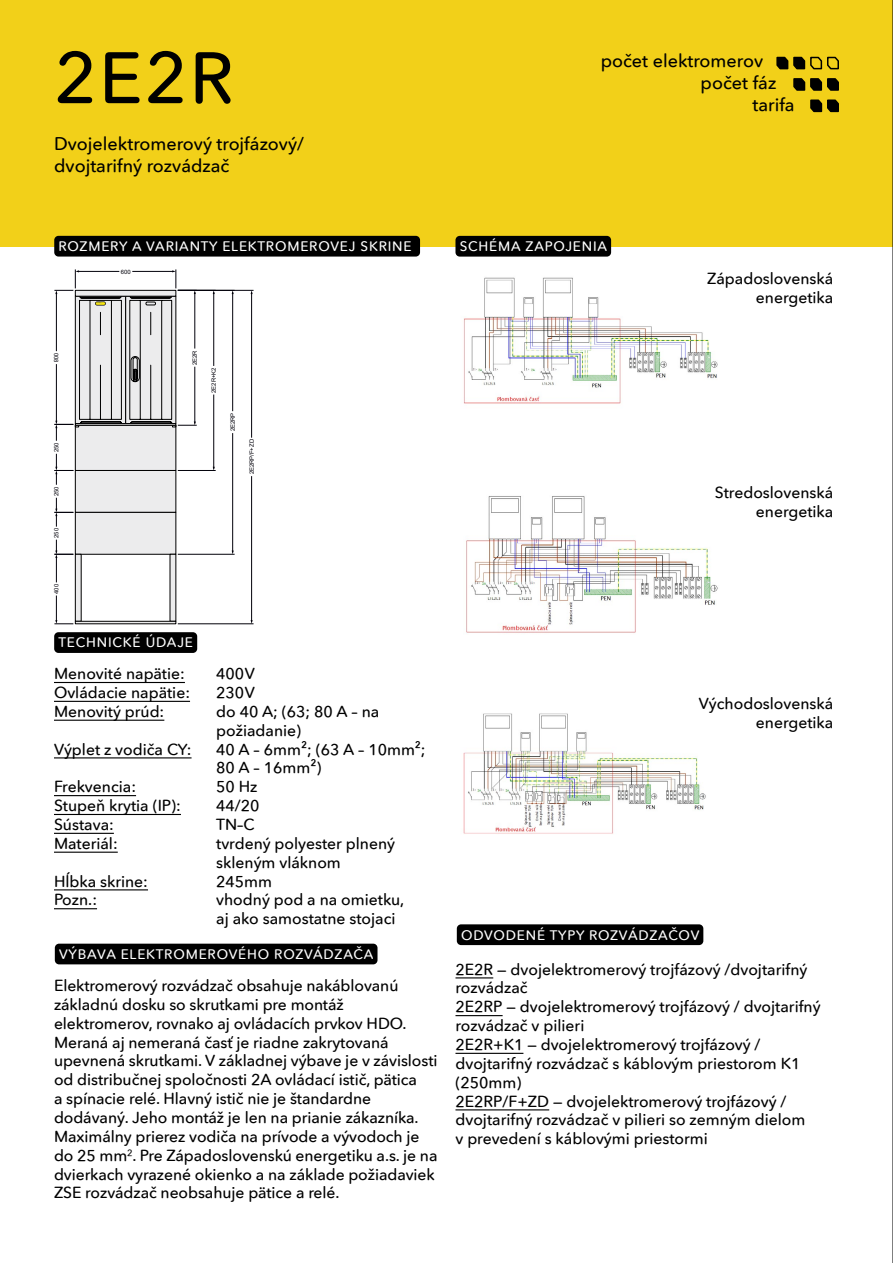
<style>
.page{position:relative;width:893px;height:1263px;background:#fff}
.page>*{position:absolute;margin:0;border:0;box-sizing:border-box;transform-origin:0 0}
.t1{font:500 72px "Avenir Next Rounded Pro";color:#000}
.t2{font:500 18px/21.6px "Avenir Next Rounded Pro";color:#000}
.t3{font:500 15.75px/18.9px "Avenir Next Rounded Pro";color:#000}
.t4{font:500 13.5px "Avenir Next Rounded Pro";letter-spacing:.06em;color:#fff}
.t5{font:5.85px "Arial";color:#02010a}
</style>
<div class="page">
<div style="left:0;top:0;width:893px;height:247px;background:#f2d019"></div>
<div style="left:54px;top:632px;width:143px;height:21px;background:#000;border-radius:4px"></div>
<div style="left:55px;top:944px;width:322px;height:20px;background:#000;border-radius:4px"></div>
<div style="left:457px;top:924px;width:246px;height:21px;background:#000;border-radius:4px"></div>
<div style="left:54px;top:236px;width:366px;height:21px;background:#000;border-radius:4px"></div>
<div style="left:455px;top:236px;width:156px;height:21px;background:#000;border-radius:4px"></div>
<hr style="left:892px;top:0;width:1px;height:1263px;background:#000">
<hr style="left:455px;top:977px;width:38px;height:1px;background:#000">
<hr style="left:455px;top:1015px;width:48px;height:1px;background:#000">
<hr style="left:455px;top:1053px;width:68px;height:1px;background:#000">
<hr style="left:455px;top:1109px;width:94px;height:1px;background:#000">
<hr style="left:54px;top:682px;width:131px;height:1px;background:#000">
<hr style="left:54px;top:701px;width:136px;height:1px;background:#000">
<hr style="left:54px;top:720px;width:110px;height:1px;background:#000">
<hr style="left:54px;top:757px;width:138px;height:1px;background:#000">
<hr style="left:54px;top:795px;width:82px;height:1px;background:#000">
<hr style="left:54px;top:814px;width:127px;height:1px;background:#000">
<hr style="left:54px;top:833px;width:60px;height:1px;background:#000">
<hr style="left:54px;top:852px;width:64px;height:1px;background:#000">
<hr style="left:54px;top:889px;width:94px;height:1px;background:#000">
<hr style="left:54px;top:908px;width:43px;height:1px;background:#000">
<img style="left:463px;top:713px;width:243px;height:121px">
<img style="left:466px;top:496px;width:252px;height:137px">
<img style="left:463px;top:277px;width:255px;height:127px">
<svg style="left:810px;top:99px;width:29px;height:14px"></svg>
<svg style="left:793px;top:78px;width:46px;height:13px"></svg>
<svg style="left:776px;top:56px;width:63px;height:14px"></svg>
<div style="left:75px;top:425px;width:101px;height:46px;background:#ececed"></div>
<div style="left:125px;top:296px;width:51px;height:128px;background:linear-gradient(to bottom,#ececed,#ececed)"></div>
<div style="left:75px;top:296px;width:51px;height:128px;background:#ececed;border:1px solid #000"></div>
<svg style="left:122px;top:290px;width:7px;height:6px"></svg>
<div style="left:75px;top:470px;width:101px;height:42px;background:#ececed;border:1px solid #000"></div>
<div style="left:75px;top:512px;width:101px;height:42px;background:#ececed;border:1px solid #000"></div>
<div style="left:75px;top:423px;width:101px;height:2px;background:#ececed;border:1px solid #000"></div>
<svg style="left:54px;top:498px;width:19px;height:29px"></svg>
<svg style="left:54px;top:454px;width:19px;height:31px"></svg>
<svg style="left:54px;top:540px;width:122px;height:84px"></svg>
<svg style="left:54px;top:269px;width:68px;height:172px"></svg>
<svg style="left:129px;top:269px;width:68px;height:158px"></svg>
<hr style="left:178px;top:554px;width:57px;height:1px;background:#02010a">
<hr style="left:232px;top:433px;width:1px;height:119px;background:#02010a">
<hr style="left:232px;top:292px;width:1px;height:119px;background:#02010a">
<hr style="left:178px;top:470px;width:38px;height:1px;background:#02010a">
<hr style="left:213px;top:292px;width:1px;height:74px;background:#02010a">
<hr style="left:213px;top:394px;width:1px;height:75px;background:#02010a">
<hr style="left:178px;top:290px;width:76px;height:1px;background:#02010a">
<hr style="left:178px;top:623px;width:76px;height:1px;background:#02010a">
<hr style="left:251px;top:292px;width:1px;height:146px;background:#02010a">
<hr style="left:251px;top:476px;width:1px;height:146px;background:#02010a">
<h1 class="t1" style="left:54px;top:34px;width:181px">2E2R</h1>
<p class="t2" style="left:54px;top:133px;width:251px">Dvojelektromerový trojfázový/ dvojtarifný rozvádzač</p>
<p class="t2" style="left:601px;top:50px;width:164px">počet elektromerov</p>
<p class="t2" style="left:701px;top:72px;width:77px">počet fáz</p>
<p class="t2" style="left:752px;top:94px;width:44px">tarifa</p>
<p class="t4" style="left:58px;top:238px;width:355px">ROZMERY A VARIANTY ELEKTROMEROVEJ SKRINE</p>
<p class="t4" style="left:460px;top:238px;width:149px">SCHÉMA ZAPOJENIA</p>
<p class="t5" style="left:121px;top:268px;width:11px">600</p>
<p class="t5" style="left:60px;top:353px;width:11px;rotate:90deg">008</p>
<p class="t5" style="left:53px;top:452px;width:11px;rotate:-90deg">250</p>
<p class="t5" style="left:53px;top:496px;width:11px;rotate:-90deg">250</p>
<p class="t5" style="left:53px;top:538px;width:11px;rotate:-90deg">250</p>
<p class="t5" style="left:191px;top:365px;width:16px;rotate:-90deg">2E2R</p>
<p class="t5" style="left:210px;top:393px;width:27px;rotate:-90deg">2E2R+K2</p>
<p class="t5" style="left:229px;top:431px;width:20px;rotate:-90deg">2E2RP</p>
<p class="t5" style="left:248px;top:474px;width:37px;rotate:-90deg">2E2RP/F+ZD</p>
<p class="t5" style="left:53px;top:594px;width:11px;rotate:-90deg">400</p>
<p class="t4" style="left:58px;top:634px;width:136px">TECHNICKÉ ÚDAJE</p>
<p class="t3" style="left:707px;top:269px;width:128px;text-align:right">Západoslovenská energetika</p>
<p class="t3" style="left:715px;top:483px;width:120px;text-align:right">Stredoslovenská energetika</p>
<p class="t3" style="left:54px;top:664px;width:138px">Menovité napätie:<br>Ovládacie napätie:<br>Menovitý prúd:</p>
<p class="t3" style="left:54px;top:740px;width:139px">Výplet z vodiča CY:</p>
<p class="t3" style="left:54px;top:777px;width:128px">Frekvencia:<br>Stupeň krytia (IP):<br>Sústava:<br>Materiál:</p>
<p class="t3" style="left:54px;top:872px;width:96px">Hĺbka skrine:<br>Pozn.:</p>
<p class="t3" style="left:216px;top:664px;width:211px">400V<br>230V<br>do 40 A; (63; 80 A – na požiadanie)<br>40 A – 6mm²; (63 A – 10mm²;<br>80 A – 16mm²)<br>50 Hz<br>44/20<br>TN–C<br>tvrdený polyester plnený skleným vláknom<br>245mm<br>vhodný pod a na omietku,<br>aj ako samostatne stojaci</p>
<p class="t4" style="left:59px;top:946px;width:316px">VÝBAVA ELEKTROMEROVÉHO ROZVÁDZAČA</p>
<p class="t3" style="left:54px;top:976px;width:385px">Elektromerový rozvádzač obsahuje nakáblovanú základnú dosku so skrutkami pre montáž elektromerov, rovnako aj ovládacích prvkov HDO.<br>Meraná aj nemeraná časť je riadne zakrytovaná upevnená skrutkami. V základnej výbave je v závislosti od distribučnej spoločnosti 2A ovládací istič, pätica<br>a spínacie relé. Hlavný istič nie je štandardne dodávaný. Jeho montáž je len na prianie zákazníka.<br>Maximálny prierez vodiča na prívode a vývodoch je do 25 mm<sup>2</sup>. Pre Západoslovenskú energetiku a.s. je na dvierkach vyrazené okienko a na základe požiadaviek ZSE rozvádzač neobsahuje pätice a relé.</p>
<p class="t3" style="left:699px;top:694px;width:136px;text-align:right">Východoslovenská energetika</p>
<p class="t4" style="left:461px;top:927px;width:240px">ODVODENÉ TYPY ROZVÁDZAČOV</p>
<p class="t3" style="left:455px;top:960px;width:367px">2E2R — dvojelektromerový trojfázový /dvojtarifný rozvádzač<br>2E2RP — dvojelektromerový trojfázový / dvojtarifný rozvádzač v pilieri<br>2E2R+K1 — dvojelektromerový trojfázový / dvojtarifný rozvádzač s káblovým priestorom K1 (250mm)<br>2E2RP/F+ZD — dvojelektromerový trojfázový / dvojtarifný rozvádzač v pilieri so zemným dielom<br>v prevedení s káblovými priestormi</p>
</div>
